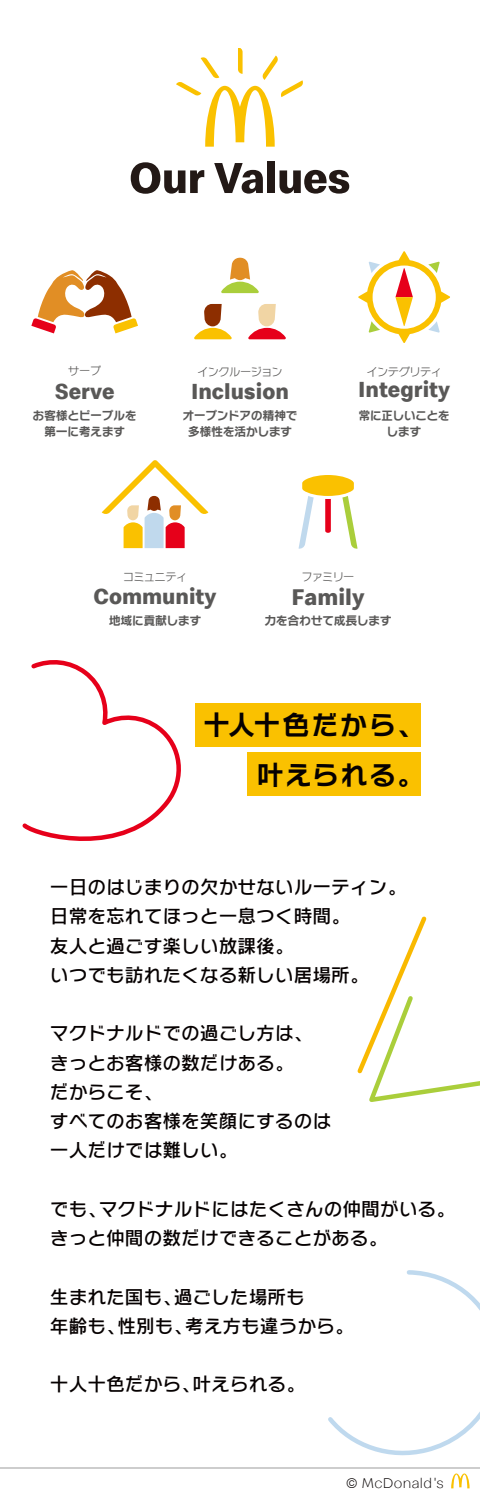
<style>
.page{position:relative;width:480px;height:1501px;background:#fff}
.page>*{position:absolute;margin:0;border:0;box-sizing:border-box;transform-origin:0 0}
.t1{font:27.08px "Rodin NTLG Pro B";letter-spacing:.055em;color:#060101}
.t2{font:700 23.4px "Speedee";color:#595857}
.t3{font:700 22.5px "Speedee";color:#595857}
.t4{font:18.75px/29.2px "Rodin NTLG Pro DB";color:#060101}
.t5{font:300 14.55px "Speedee";letter-spacing:.02em;color:#060101;scale:1.05 1}
.t6{font:12px/15.8px "Rodin NTLG Pro B";letter-spacing:-.04em;color:#595857;text-align:center}
.t7{font:11.25px "Rodin NTLG Pro M";letter-spacing:-.055em;color:#595857}
</style>
<div class="page">
<svg style="left:131px;top:162px;width:73px;height:32px"></svg>
<svg style="left:214px;top:163px;width:49px;height:31px"></svg>
<div style="left:267px;top:162px;width:8px;height:31px;background:#231916"></div>
<svg style="left:280px;top:170px;width:69px;height:24px"></svg>
<svg style="left:176px;top:48px;width:127px;height:99px"></svg>
<svg style="left:102px;top:460px;width:106px;height:88px"></svg>
<svg style="left:299px;top:475px;width:59px;height:74px"></svg>
<svg style="left:221px;top:258px;width:38px;height:35px"></svg>
<svg style="left:194px;top:304px;width:38px;height:35px"></svg>
<svg style="left:248px;top:304px;width:38px;height:35px"></svg>
<svg style="left:358px;top:251px;width:92px;height:92px"></svg>
<svg style="left:31px;top:270px;width:107px;height:63px"></svg>
<div style="left:247px;top:752px;width:174px;height:44px;background:#fac100"></div>
<div style="left:196px;top:703px;width:225px;height:43px;background:#fac100"></div>
<svg style="left:22px;top:660px;width:159px;height:181px"></svg>
<svg style="left:357px;top:916px;width:123px;height:186px"></svg>
<svg style="left:328px;top:1270px;width:152px;height:186px"></svg>
<hr style="left:0;top:1468px;width:480px;height:1px;background:#cdcdcd">
<svg style="left:451px;top:1473px;width:19px;height:15px"></svg>
<p class="t7" style="left:68px;top:364px;width:34px">サーブ</p>
<p class="t3" style="left:55px;top:377px;width:61px">Serve</p>
<p class="t6" style="left:33px;top:407px;width:106px">お客様とピープルを第一に考えます</p>
<p class="t7" style="left:197px;top:364px;width:87px">インクルージョン</p>
<p class="t3" style="left:191px;top:377px;width:99px">Inclusion</p>
<p class="t6" style="left:182px;top:407px;width:117px">オープンドアの精神で多様性を活かします</p>
<p class="t7" style="left:367px;top:364px;width:77px">インテグリティ</p>
<p class="t3" style="left:358px;top:375px;width:94px">Integrity</p>
<p class="t6" style="left:358px;top:407px;width:93px">常に正しいことをします</p>
<p class="t7" style="left:123px;top:569px;width:66px">コミュニティ</p>
<p class="t3" style="left:93px;top:582px;width:125px">Community</p>
<p class="t6" style="left:109px;top:612px;width:94px">地域に貢献します</p>
<p class="t7" style="left:302px;top:569px;width:54px">ファミリー</p>
<p class="t2" style="left:291px;top:582px;width:75px">Family</p>
<p class="t6" style="left:264px;top:612px;width:129px">力を合わせて成長します</p>
<h1 class="t1" style="left:203px;top:706px;width:223px">十人十色だから、</h1>
<h1 class="t1" style="left:257px;top:756px;width:170px">叶えられる。</h1>
<p class="t4" style="left:50px;top:872px;width:359px">一日のはじまりの欠かせないルーティン。日常を忘れてほっと一息つく時間。<br>友人と過ごす楽しい放課後。<br>いつでも訪れたくなる新しい居場所。</p>
<p class="t4" style="left:50px;top:1018px;width:283px">マクドナルドでの過ごし方は、きっとお客様の数だけある。<br>だからこそ、<br>すべてのお客様を笑顔にするのは一人だけでは難しい。</p>
<p class="t4" style="left:99px;top:1193px;width:359px">マクドナルドにはたくさんの仲間がいる。</p>
<p class="t4" style="left:50px;top:1193px;width:340px">でも、<br>きっと仲間の数だけできることがある。</p>
<p class="t4" style="left:50px;top:1281px;width:134px">生まれた国も、</p>
<p class="t4" style="left:174px;top:1281px;width:133px">過ごした場所も</p>
<p class="t4" style="left:50px;top:1310px;width:77px">年齢も、</p>
<p class="t4" style="left:117px;top:1310px;width:77px">性別も、</p>
<p class="t4" style="left:185px;top:1310px;width:171px">考え方も違うから。</p>
<p class="t4" style="left:50px;top:1369px;width:152px">十人十色だから、</p>
<p class="t4" style="left:192px;top:1369px;width:115px">叶えられる。</p>
<p class="t5" style="left:345px;top:1474px;width:95px">© McDonald s'</p>
</div>
